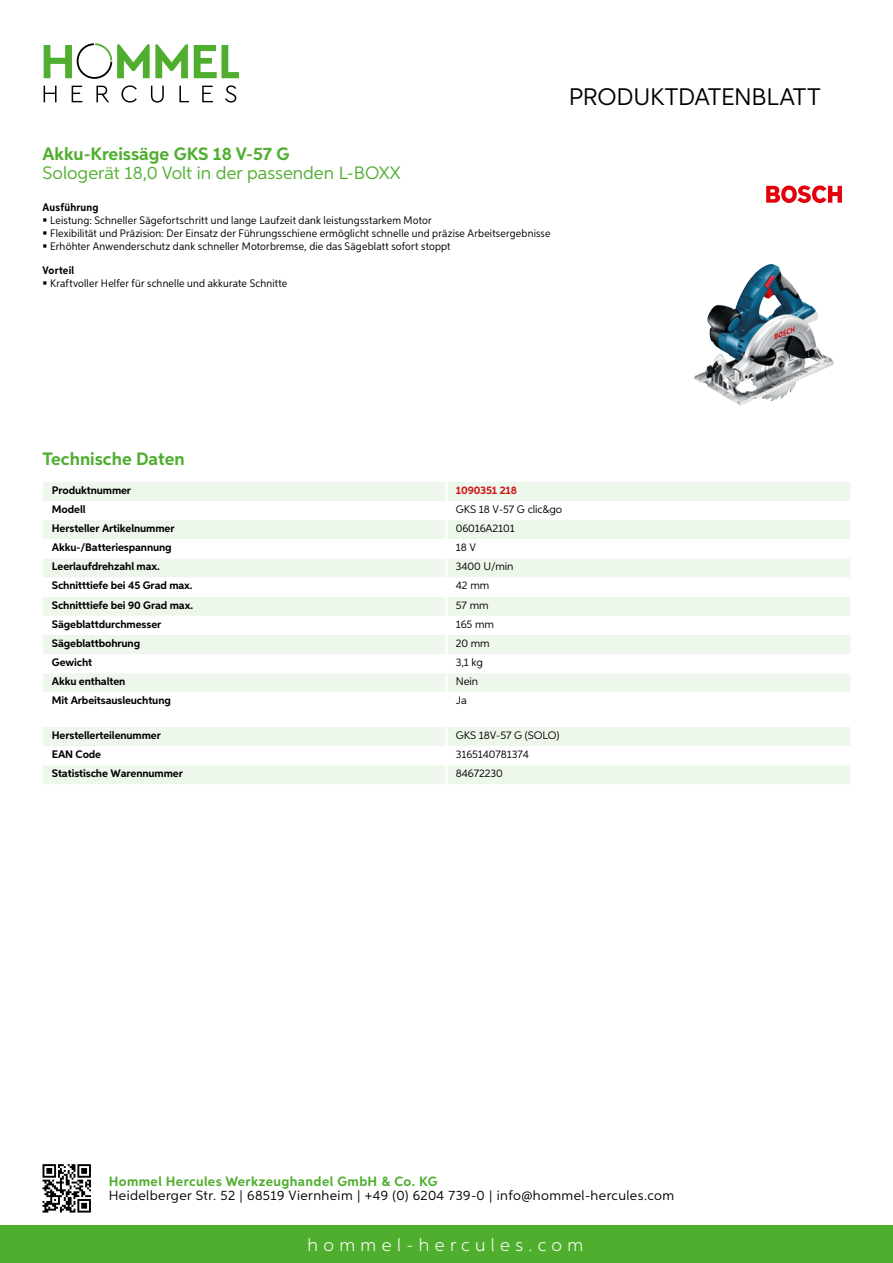
<style>
.page{position:relative;width:893px;height:1263px;background:#fff}
.page>*{position:absolute;margin:0;border:0;box-sizing:border-box;transform-origin:0 0}
.t1{font:24px "Aspira";letter-spacing:-.01em;color:#000}
.t2{font:700 18px "Aspira";color:#50ae2f}
.t3{font:18px "Aspira";color:#50ae2f}
.t4{font:300 18px "Aspira";letter-spacing:.3em;color:#fff}
.t5{font:13.5px "Aspira";letter-spacing:.03em;color:#000}
.t6{font:700 13.5px "Aspira";letter-spacing:.03em;color:#50ae2f}
.t7{font:10.95px/12.8px "Aspira Nar";letter-spacing:.015em;color:#000}
.t8{font:700 10.95px "Aspira";letter-spacing:-.01em;color:#000}
.t9{font:10.95px "Aspira";letter-spacing:-.01em;color:#000}
.t10{font:700 10.95px "Aspira Nar";letter-spacing:.02em;color:#000}
.t11{font:700 10.95px "Aspira";letter-spacing:-.01em;color:#cd1013}
</style>
<div class="page">
<div style="left:0;top:1226px;width:893px;height:37px;background:#50ae2f"></div>
<svg style="left:43px;top:1164px;width:48px;height:48px"></svg>
<svg style="left:194px;top:45px;width:45px;height:33px"></svg>
<svg style="left:44px;top:43px;width:144px;height:36px"></svg>
<svg style="left:44px;top:86px;width:13px;height:16px"></svg>
<svg style="left:72px;top:86px;width:10px;height:16px"></svg>
<svg style="left:96px;top:86px;width:13px;height:16px"></svg>
<svg style="left:121px;top:85px;width:16px;height:18px"></svg>
<svg style="left:151px;top:86px;width:13px;height:17px"></svg>
<svg style="left:179px;top:86px;width:10px;height:16px"></svg>
<svg style="left:202px;top:86px;width:11px;height:16px"></svg>
<svg style="left:225px;top:85px;width:11px;height:18px"></svg>
<div style="left:43px;top:482px;width:807px;height:19px;background:#eef7eb"></div>
<svg style="left:43px;top:520px;width:807px;height:172px;fill:#eef7eb"></svg>
<hr style="left:445px;top:482px;width:3px;height:19px;background:#fff">
<hr style="left:445px;top:520px;width:3px;height:19px;background:#fff">
<hr style="left:445px;top:539px;width:3px;height:19px;background:#fff">
<hr style="left:445px;top:558px;width:3px;height:19px;background:#fff">
<hr style="left:445px;top:577px;width:3px;height:20px;background:#fff">
<hr style="left:445px;top:597px;width:3px;height:19px;background:#fff">
<hr style="left:445px;top:616px;width:3px;height:19px;background:#fff">
<hr style="left:445px;top:635px;width:3px;height:19px;background:#fff">
<hr style="left:445px;top:654px;width:3px;height:19px;background:#fff">
<hr style="left:445px;top:673px;width:3px;height:19px;background:#fff">
<svg style="left:43px;top:727px;width:807px;height:57px"></svg>
<hr style="left:445px;top:765px;width:3px;height:19px;background:#fff">
<img style="left:694px;top:265px;width:95px;height:140px">
<svg style="left:766px;top:185px;width:76px;height:18px"></svg>
<h2 class="t2" style="left:43px;top:142px;width:248px">Akku-Kreissäge GKS 18 V-57 G</h2>
<h2 class="t3" style="left:43px;top:162px;width:360px">Sologerät 18,0 Volt in der passenden L-BOXX</h2>
<p class="t10" style="left:43px;top:201px;width:58px">Ausführung</p>
<p class="t7" style="left:50px;top:214px;width:502px">Leistung: Schneller Sägefortschritt und lange Laufzeit dank leistungsstarkem Motor<br>Flexibilität und Präzision: Der Einsatz der Führungsschiene ermöglicht schnelle und präzise Arbeitsergebnisse<br>Erhöhter Anwenderschutz dank schneller Motorbremse, die das Sägeblatt sofort stoppt</p>
<p class="t10" style="left:43px;top:263px;width:33px">Vorteil</p>
<p class="t7" style="left:50px;top:276px;width:239px">Kraftvoller Helfer für schnelle und akkurate Schnitte</p>
<h1 class="t1" style="left:569px;top:82px;width:253px">Produktdatenblatt</h1>
<h2 class="t2" style="left:43px;top:448px;width:144px">Technische Daten</h2>
<p class="t8" style="left:52px;top:483px;width:81px">Produktnummer</p>
<p class="t11" style="left:456px;top:483px;width:63px">1090351 218</p>
<p class="t8" style="left:52px;top:502px;width:35px">Modell</p>
<p class="t9" style="left:456px;top:502px;width:108px">GKS 18 V-57 G clic&amp;go</p>
<p class="t8" style="left:52px;top:521px;width:124px">Hersteller Artikelnummer</p>
<p class="t9" style="left:456px;top:522px;width:60px">06016A2101</p>
<p class="t8" style="left:52px;top:541px;width:121px">Akku-/Batteriespannung</p>
<p class="t9" style="left:456px;top:541px;width:22px">18 V</p>
<p class="t8" style="left:52px;top:560px;width:110px">Leerlaufdrehzahl max.</p>
<p class="t9" style="left:456px;top:560px;width:59px">3400 U/min</p>
<p class="t8" style="left:52px;top:579px;width:142px">Schnitttiefe bei 45 Grad max.</p>
<p class="t9" style="left:456px;top:579px;width:35px">42 mm</p>
<p class="t8" style="left:52px;top:598px;width:143px">Schnitttiefe bei 90 Grad max.</p>
<p class="t9" style="left:456px;top:598px;width:34px">57 mm</p>
<p class="t8" style="left:52px;top:617px;width:111px">Sägeblattdurchmesser</p>
<p class="t9" style="left:456px;top:617px;width:40px">165 mm</p>
<p class="t8" style="left:52px;top:636px;width:90px">Sägeblattbohrung</p>
<p class="t9" style="left:456px;top:636px;width:35px">20 mm</p>
<p class="t8" style="left:52px;top:655px;width:42px">Gewicht</p>
<p class="t9" style="left:456px;top:655px;width:29px">3,1 kg</p>
<p class="t8" style="left:52px;top:675px;width:75px">Akku enthalten</p>
<p class="t9" style="left:456px;top:675px;width:24px">Nein</p>
<p class="t8" style="left:52px;top:694px;width:121px">Mit Arbeitsausleuchtung</p>
<p class="t9" style="left:456px;top:694px;width:13px">Ja</p>
<p class="t8" style="left:52px;top:728px;width:111px">Herstellerteilenummer</p>
<p class="t9" style="left:456px;top:728px;width:87px">GKS 18V-57 G (SOLO</p>
<p class="t9" style="left:556px;top:728px;width:4px">)</p>
<p class="t8" style="left:52px;top:747px;width:51px">EAN Code</p>
<p class="t9" style="left:456px;top:747px;width:75px">3165140781374</p>
<p class="t8" style="left:52px;top:766px;width:132px">Statistische Warennummer</p>
<p class="t9" style="left:456px;top:767px;width:48px">84672230</p>
<p class="t6" style="left:109px;top:1172px;width:330px">Hommel Hercules Werkzeughandel GmbH &amp; Co. KG</p>
<p class="t5" style="left:109px;top:1187px;width:567px">Heidelberger Str. 52 | 68519 Viernheim | +49 (0) 6204 739-0 | info@hommel-hercules.com</p>
<h2 class="t4" style="left:307px;top:1234px;width:277px">hommel-hercules.com</h2>
</div>
